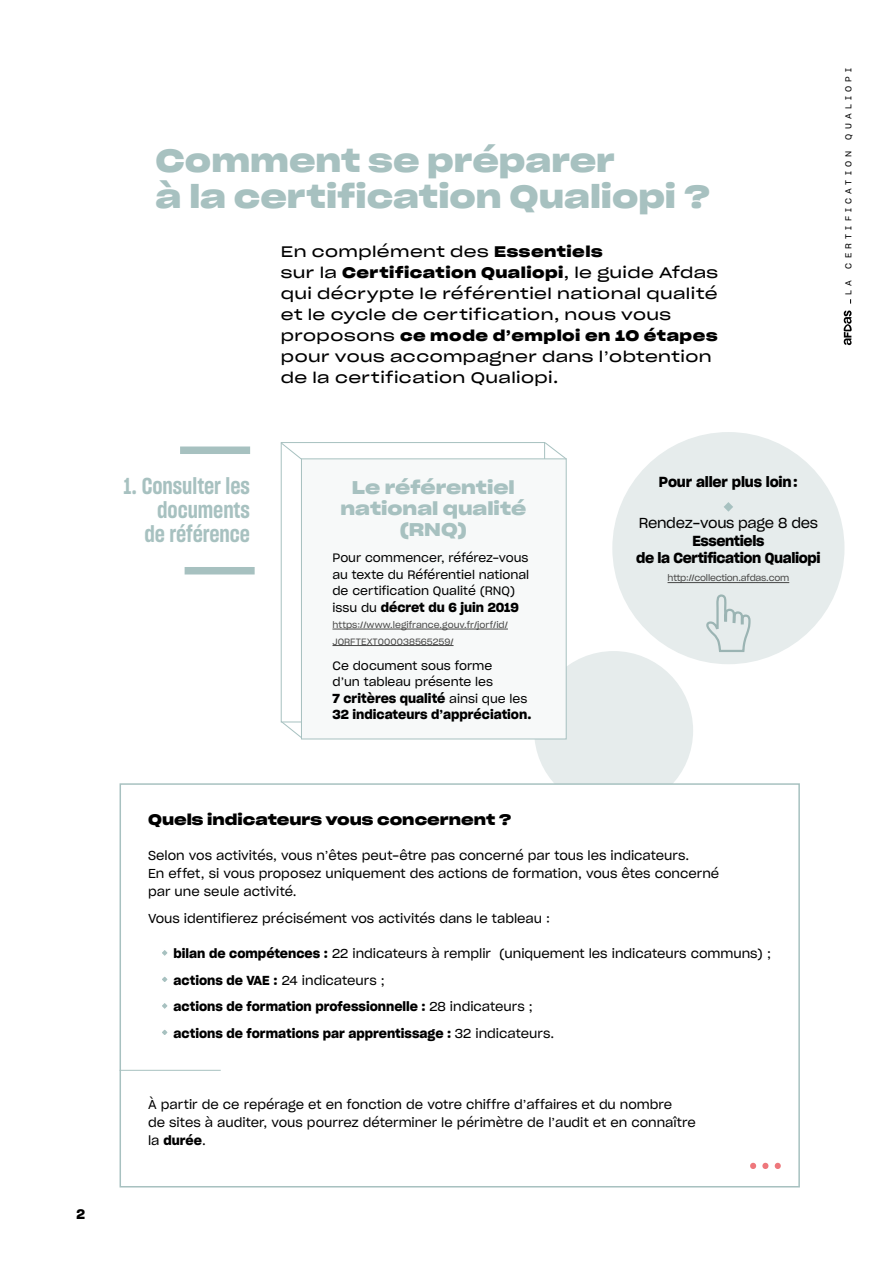
<style>
.page{position:relative;width:893px;height:1263px;background:#fff}
.page>*{position:absolute;margin:0;border:0;box-sizing:border-box;transform-origin:0 0}
.t1{font:31.5px/36px "Sharp Grotesk Semi Bold 25";color:#a7c1c0}
.t2{font:22.5px/24px "Sharp Grotesk Semi Bold 15";color:#a7c1c0;text-align:right}
.t3{font:18px/21px "Sharp Grotesk Semi Bold 25";color:#a7c1c0;text-align:center}
.t4{font:15px/21px "Sharp Grotesk Book 25";letter-spacing:.025em;color:#000}
.t5{font:15px "Sharp Grotesk Semi Bold 25";letter-spacing:.025em;color:#000}
.t6{font:15px "Sharp Grotesk Semi Bold 25";color:#000}
.t7{font:14.25px/17.7px "Sharp Grotesk Semi Bold 20";letter-spacing:-.025em;color:#000;text-align:center}
.t8{font:14.25px "Sharp Grotesk Book 20";letter-spacing:-.025em;color:#000}
.t9{font:13.5px "Sharp Grotesk Semi Bold 20";color:#000}
.t10{font:12.75px/18px "Sharp Grotesk Book 20";color:#000}
.t11{font:12.75px/16.5px "Sharp Grotesk Semi Bold 20";color:#000}
.t12{font:12px/16.5px "Sharp Grotesk Book 20";color:#000;text-align:justify}
.t13{font:9px/16.5px "Sharp Grotesk Book 20";letter-spacing:-.005em;color:#484847}
.t14{font:9px "Sharp Grotesk Book 20";letter-spacing:-.025em;color:#484847}
.t15{font:8.55px "Sharp Grotesk Book 20";letter-spacing:.495em;color:#000}
.s1{font-family:"Sharp Grotesk Semi Bold 25"}
.s2{font-family:"Sharp Grotesk Book 25"}
.s3{font-family:"Sharp Grotesk Book 20";font-size:12px}
.s4{font-family:"Sharp Grotesk Semi Bold 20"}
.s5{font-family:"Sharp Grotesk Book 20"}
</style>
<div class="page">
<div style="left:534px;top:651px;width:159px;height:159px;background:#e6ecec;border-radius:50%"></div>
<div style="left:120px;top:783px;width:680px;height:404px;background:#fff;border:2px solid #a7c1c0"></div>
<svg style="left:280px;top:721px;width:21px;height:17px"></svg>
<svg style="left:545px;top:442px;width:22px;height:18px"></svg>
<div style="left:281px;top:442px;width:264px;height:280px;background:#fff;border:1px solid #a7c1c0"></div>
<div style="left:301px;top:459px;width:265px;height:280px;background:#f7f9f9;border:1px solid #a7c1c0"></div>
<svg style="left:280px;top:442px;width:22px;height:18px"></svg>
<hr style="left:332px;top:629px;width:176px;height:1px;background:#484847">
<hr style="left:332px;top:645px;width:122px;height:1px;background:#484847">
<div style="left:180px;top:446px;width:70px;height:8px;background:#a7c1c0"></div>
<div style="left:185px;top:567px;width:70px;height:7px;background:#a7c1c0"></div>
<hr style="left:120px;top:1070px;width:101px;height:1px;background:#a7c1c0">
<svg style="left:162px;top:950px;width:6px;height:6px"></svg>
<svg style="left:162px;top:976px;width:6px;height:6px"></svg>
<svg style="left:162px;top:1003px;width:6px;height:6px"></svg>
<svg style="left:162px;top:1029px;width:6px;height:6px"></svg>
<div style="left:612px;top:432px;width:232px;height:232px;background:#e6ecec;border-radius:50%"></div>
<svg style="left:724px;top:502px;width:9px;height:10px"></svg>
<hr style="left:667px;top:582px;width:122px;height:1px;background:#484847">
<svg style="left:706px;top:594px;width:45px;height:70px"></svg>
<svg style="left:750px;top:1163px;width:31px;height:6px"></svg>
<svg style="left:843px;top:310px;width:9px;height:35px"></svg>
<p class="t9" style="left:77px;top:1203px;width:10px">2</p>
<h1 class="t1" style="left:156px;top:141px;width:556px">Comment se préparer<br>à la certification Qualiopi ?</h1>
<p class="t4" style="left:281px;top:239px;width:323px">En complément des <span class="s1">Essentiels</span></p>
<p class="t5" style="left:281px;top:259px;width:439px"><span class="s2">sur la</span> Certification Qualiopi<span class="s2">, le guide Afdas</span></p>
<p class="t4" style="left:281px;top:281px;width:438px">qui décrypte le référentiel national qualité et le cycle de certification, nous vous</p>
<p class="t5" style="left:281px;top:322px;width:438px"><span class="s2">proposons</span> ce mode d’emploi en 10 étapes</p>
<p class="t4" style="left:281px;top:344px;width:432px">pour vous accompagner dans l’obtention de la certification Qualiopi.</p>
<p class="t15" style="left:842px;top:140px;width:73px;rotate:-90deg">QUALIOPI</p>
<p class="t15" style="left:842px;top:269px;width:119px;rotate:-90deg">CERTIFICATION</p>
<p class="t15" style="left:842px;top:295px;width:17px;rotate:-90deg">L A</p>
<h2 class="t2" style="left:123px;top:474px;width:128px">1. Consulter les documents<br>de référence</h2>
<h3 class="t3" style="left:340px;top:476px;width:187px">Le référentiel national qualité (RNQ)</h3>
<p class="t12" style="left:332px;top:549px;width:198px">Pour commencer, référez-vous au texte du Référentiel national de certification Qualité (RNQ)</p>
<p class="t11" style="left:332px;top:598px;width:188px"><span class="s3">issu du</span> décret du 6 juin 2019</p>
<p class="t13" style="left:332px;top:616px;width:177px">https://www.legifrance.gouv.fr/jorf/id/<br>JORFTEXT000038565259/</p>
<p class="t12" style="left:332px;top:657px;width:162px">Ce document sous forme d’un tableau présente les</p>
<p class="t11" style="left:332px;top:689px;width:200px">7 critères qualité <span class="s3">ainsi que les<br></span>32 indicateurs d’appréciation.</p>
<p class="t7" style="left:659px;top:472px;width:140px">Pour aller plus loin:</p>
<p class="t8" style="left:639px;top:511px;width:181px">Rendez-vous page 8 des</p>
<p class="t7" style="left:636px;top:531px;width:186px">Essentiels<br>de la Certification Qualiopi</p>
<p class="t14" style="left:667px;top:571px;width:123px">http://collection.afdas.com</p>
<p class="t6" style="left:148px;top:807px;width:365px">Quels indicateurs vous concernent ?</p>
<p class="t10" style="left:148px;top:846px;width:573px">Selon vos activités, vous n’êtes peut-être pas concerné par tous les indicateurs.<br>En effet, si vous proposez uniquement des actions de formation, vous êtes concerné par une seule activité.</p>
<p class="t10" style="left:148px;top:909px;width:403px">Vous identifierez précisément vos activités dans le tableau :</p>
<p class="t10" style="left:174px;top:939px;width:599px;line-height:26.5px"><span class="s4">bilan de compétences :</span> 22 indicateurs à remplir (uniquement les indicateurs communs) ; <span class="s4">actions de VAE :</span> 24 indicateurs ;</p>
<p class="t11" style="left:174px;top:992px;width:382px;line-height:26.5px">actions de formation professionnelle : <span class="s5">28 indicateurs ; </span>actions de formations par apprentissage : <span class="s5">32 indicateurs.</span></p>
<p class="t10" style="left:148px;top:1094px;width:549px">À partir de ce repérage et en fonction de votre chiffre d’affaires et du nombre<br>de sites à auditer, vous pourrez déterminer le périmètre de l’audit et en connaître</p>
<p class="t11" style="left:148px;top:1131px;width:59px"><span class="s5">la</span> durée<span class="s5">.</span></p>
</div>
